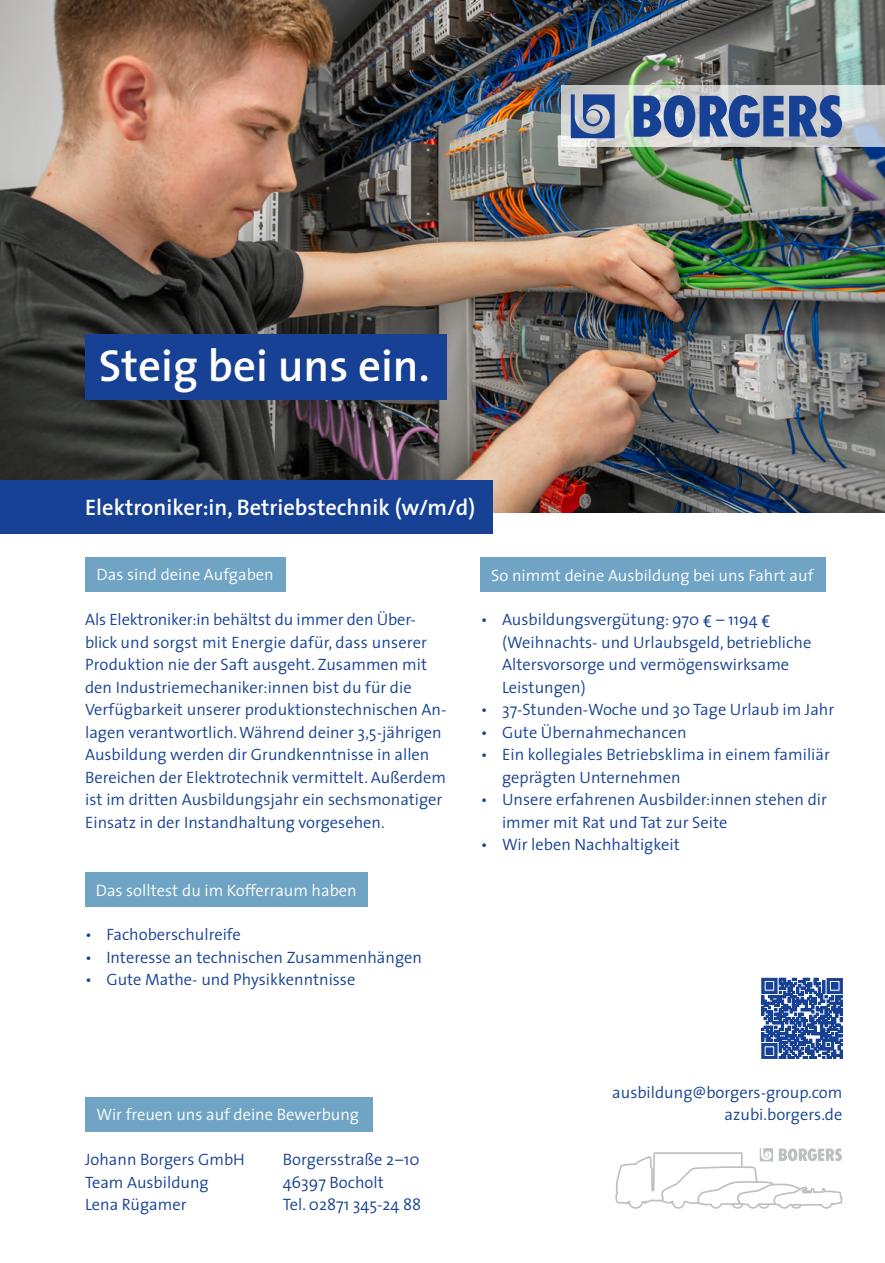
<style>
.page{position:relative;width:885px;height:1263px;background:#fff}
.page>*{position:absolute;margin:0;border:0;box-sizing:border-box;transform-origin:0 0}
.t1{font:600 45px "The Sans";color:#fff}
.t2{font:600 22.5px "The Sans";color:#fff}
.t3{font:300 16.5px/22.5px "The Sans";color:#164194}
.t4{font:300 16.5px "The Sans";color:#fff}
.s1{font-family:"Roboto";font-weight:400}
</style>
<div class="page">
<img style="left:0;top:0;width:884px;height:513px">
<div style="left:480px;top:558px;width:346px;height:34px;background:#6fa4c4"></div>
<div style="left:85px;top:873px;width:282px;height:34px;background:#6fa4c4"></div>
<div style="left:0;top:480px;width:492px;height:54px;background:#164194"></div>
<div style="left:85px;top:558px;width:200px;height:34px;background:#6fa4c4"></div>
<div style="left:85px;top:334px;width:361px;height:66px;background:#164194"></div>
<div style="left:85px;top:1098px;width:287px;height:34px;background:#6fa4c4"></div>
<svg style="left:761px;top:978px;width:81px;height:81px;background:#4e6ead"></svg>
<svg style="left:615px;top:1148px;width:227px;height:61px"></svg>
<svg style="left:561px;top:85px;width:323px;height:61px;background:#ced2d1"></svg>
<svg style="left:570px;top:94px;width:44px;height:44px;background:#647cab"></svg>
<svg style="left:633px;top:95px;width:150px;height:42px;background:#5270a7"></svg>
<svg style="left:789px;top:95px;width:53px;height:42px;background:#4f6da6"></svg>
<p class="t1" style="left:99px;top:328px;width:332px">Steig bei uns ein.</p>
<p class="t2" style="left:85px;top:489px;width:391px">Elektroniker:in, Betriebstechnik (w/m/d)</p>
<p class="t4" style="left:97px;top:561px;width:179px">Das sind deine Aufgaben</p>
<p class="t4" style="left:491px;top:561px;width:324px">So nimmt deine Ausbildung bei uns Fahrt auf</p>
<p class="t3" style="left:85px;top:608px;width:363px">Als Elektroniker:in behältst du immer den Über&shy;blick und sorgst mit Energie dafür, dass unserer Produktion nie der Saft ausgeht. Zusammen mit den Industriemechaniker:innen bist du für die Verfügbarkeit unserer produktionstechnischen An&shy;lagen verantwortlich. Während deiner 3,5-jährigen Ausbildung werden dir Grundkenntnisse in allen Bereichen der Elektrotechnik vermittelt. Außerdem ist im dritten Ausbildungsjahr ein sechsmonatiger Einsatz in der Instandhaltung vorgesehen.</p>
<p class="t3" style="left:502px;top:608px;width:311px;text-indent:-21px">• Ausbildungsvergütung: 970 <span class="s1">€</span> – 1194 <span class="s1">€ </span>(Weihnachts- und Urlaubsgeld, betriebliche Altersvorsorge und vermögenswirksame Leistungen)</p>
<p class="t3" style="left:480px;top:698px;width:355px">• 37-Stunden-Woche und 30 Tage Urlaub im Jahr</p>
<p class="t3" style="left:480px;top:720px;width:207px">• Gute Übernahmechancen</p>
<p class="t3" style="left:502px;top:743px;width:329px;text-indent:-21px">• Ein kollegiales Betriebsklima in einem familiär geprägten Unternehmen</p>
<p class="t3" style="left:502px;top:788px;width:326px;text-indent:-21px">• Unsere erfahrenen Ausbilder:innen stehen dir immer mit Rat und Tat zur Seite</p>
<p class="t3" style="left:480px;top:833px;width:200px">• Wir leben Nachhaltigkeit</p>
<p class="t4" style="left:96px;top:876px;width:262px">Das solltest du im Kofferraum haben</p>
<p class="t3" style="left:85px;top:923px;width:157px">• Fachoberschulreife</p>
<p class="t3" style="left:85px;top:945px;width:338px">• Interesse an technischen Zusammenhängen</p>
<p class="t3" style="left:85px;top:968px;width:272px">• Gute Mathe- und Physikkenntnisse</p>
<p class="t4" style="left:97px;top:1101px;width:264px">Wir freuen uns auf deine Bewerbung</p>
<p class="t3" style="left:85px;top:1148px;width:161px">Johann Borgers GmbH<br>Team Ausbildung<br>Lena Rügamer</p>
<p class="t3" style="left:283px;top:1148px;width:140px">Borgersstraße 2–10<br>46397 Bocholt<br>Tel. 02871 345-24 88</p>
<p class="t3" style="left:612px;top:1080px;width:232px;text-align:right">ausbildung@borgers-group.com azubi.borgers.de</p>
</div>
